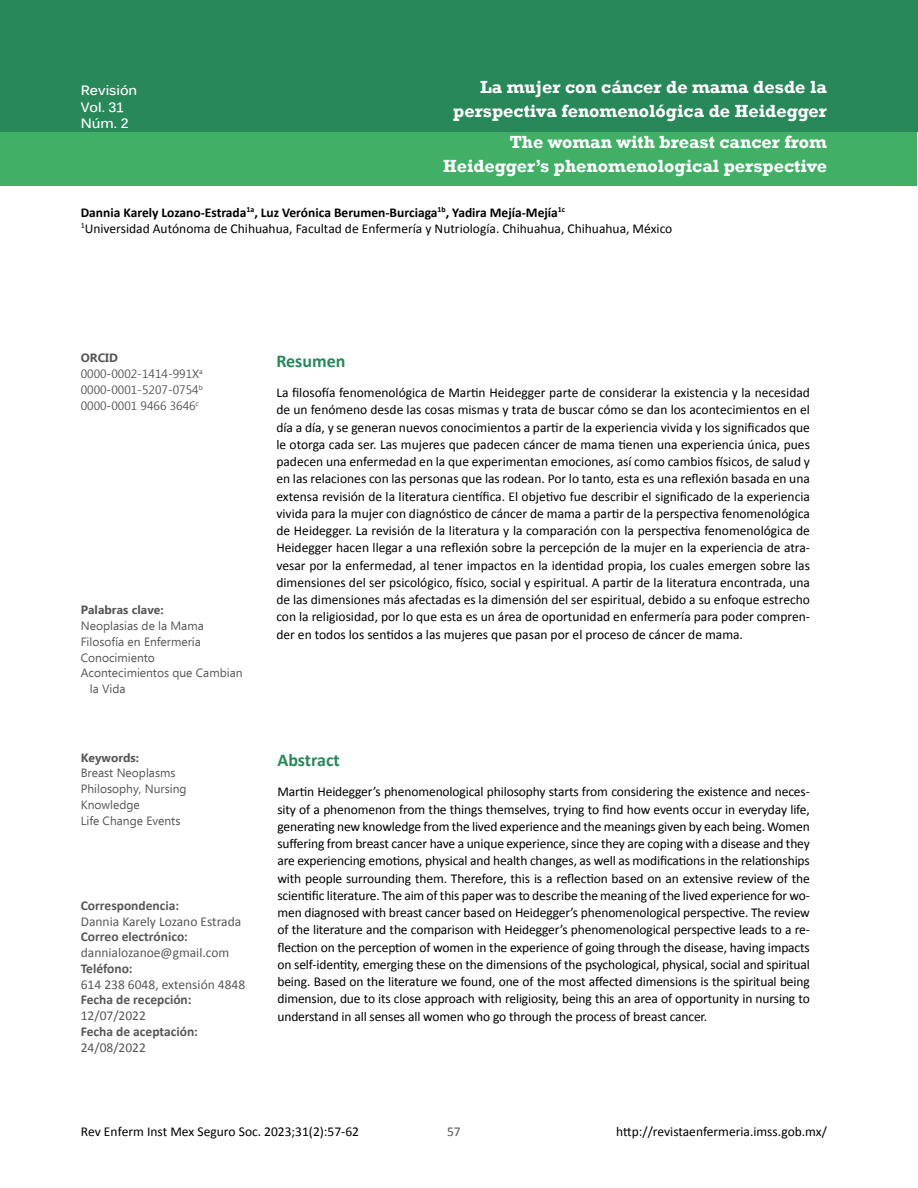
<style>
.page{position:relative;width:918px;height:1188px;background:#fff}
.page>*{position:absolute;margin:0;border:0;box-sizing:border-box;transform-origin:0 0}
.t1{font:700 18px/24px "Rockwell";color:#fff;text-align:right}
.t2{font:700 18px "Calibri";color:#29885a}
.t3{font:13.5px/17.2px "Calibri";color:#000;text-align:justify}
.t4{font:13.5px "Calibri";color:#575756}
.t5{font:700 13.5px "Calibri";color:#575756}
.t6{font:700 13.5px/16.2px "Kalinga";color:#fff}
.t7{font:12px/15.8px "Ebrima";color:#575756}
.t8{font:700 12px "Ebrima";color:#575756}
.s1{font-weight:700}
</style>
<div class="page">
<div style="left:0;top:0;width:918px;height:132px;background:#29885a"></div>
<div style="left:0;top:132px;width:917px;height:53px;background:#41af66"></div>
<p class="t6" style="left:81px;top:84px;width:58px">Revisión<br>Vol. 31<br>Núm. 2</p>
<h1 class="t1" style="left:453px;top:75px;width:375px">La mujer con cáncer de mama desde la perspectiva fenomenológica de Heidegger</h1>
<h1 class="t1" style="left:443px;top:130px;width:385px">The woman with breast cancer from<br>Heidegger’s phenomenological perspective</h1>
<p class="t3" style="left:81px;top:205px;width:593px;line-height:15.8px"><span class="s1">Dannia Karely Lozano-Estrada</span><sup>1a</sup><span class="s1">, Luz Verónica Berumen-Burciaga</span><sup>1b</sup><span class="s1">, Yadira Mejía-Mejía</span><sup>1c<br></sup><sup>1</sup>Universidad Autónoma de Chihuahua, Facultad de Enfermería y Nutriología. Chihuahua, Chihuahua, México</p>
<p class="t7" style="left:81px;top:351px;width:124px"><span class="s1">ORCID<br></span>0000-0002-1414-991X<sup>a<br></sup>0000-0001-5207-0754<sup>b<br></sup>0000-0001 9466 3646<sup>c</sup></p>
<p class="t8" style="left:81px;top:601px;width:84px">Palabras clave:</p>
<p class="t7" style="left:81px;top:619px;width:125px">Neoplasias de la Mama</p>
<p class="t7" style="left:81px;top:635px;width:122px">Filosofía en Enfermería</p>
<p class="t7" style="left:81px;top:650px;width:76px">Conocimiento</p>
<p class="t7" style="left:81px;top:666px;width:163px">Acontecimientos que Cambian</p>
<p class="t7" style="left:90px;top:682px;width:37px">la Vida</p>
<p class="t8" style="left:81px;top:748px;width:60px">Keywords:</p>
<p class="t7" style="left:81px;top:766px;width:107px">Breast Neoplasms<br>Philosophy, Nursing<br>Knowledge<br>Life Change Events</p>
<p class="t5" style="left:81px;top:897px;width:100px">Correspondencia:</p>
<p class="t4" style="left:81px;top:913px;width:162px">Dannia Karely Lozano Estrada</p>
<p class="t5" style="left:81px;top:928px;width:109px">Correo electrónico:</p>
<p class="t4" style="left:81px;top:944px;width:150px">dannialozanoe@gmail.com</p>
<p class="t5" style="left:81px;top:960px;width:53px">Teléfono:</p>
<p class="t4" style="left:81px;top:976px;width:166px">614 238 6048, extensión 4848</p>
<p class="t5" style="left:81px;top:991px;width:112px">Fecha de recepción:</p>
<p class="t4" style="left:81px;top:1007px;width:67px">12/07/2022</p>
<p class="t5" style="left:81px;top:1023px;width:119px">Fecha de aceptación:</p>
<p class="t4" style="left:81px;top:1039px;width:67px">24/08/2022</p>
<h1 class="t2" style="left:276px;top:350px;width:71px">Resumen</h1>
<p class="t3" style="left:276px;top:384px;width:535px">La filosofía fenomenológica de Martin Heidegger parte de considerar la existencia y la necesidad de un fenómeno desde las cosas mismas y trata de buscar cómo se dan los acontecimientos en el día a día, y se generan nuevos conocimientos a partir de la experiencia vivida y los significados que le otorga cada ser. Las mujeres que padecen cáncer de mama tienen una experiencia única, pues padecen una enfermedad en la que experimentan emociones, así como cambios físicos, de salud y en las relaciones con las personas que las rodean. Por lo tanto, esta es una reflexión basada en una extensa revisión de la literatura científica. El objetivo fue describir el significado de la experiencia vivida para la mujer con diagnóstico de cáncer de mama a partir de la perspectiva fenomenológica de Heidegger. La revisión de la literatura y la comparación con la perspectiva fenomenológica de Heidegger hacen llegar a una reflexión sobre la percepción de la mujer en la experiencia de atra&shy;vesar por la enfermedad, al tener impactos en la identidad propia, los cuales emergen sobre las dimensiones del ser psicológico, físico, social y espiritual. A partir de la literatura encontrada, una de las dimensiones más afectadas es la dimensión del ser espiritual, debido a su enfoque estrecho con la religiosidad, por lo que esta es un área de oportunidad en enfermería para poder compren&shy;der en todos los sentidos a las mujeres que pasan por el proceso de cáncer de mama.</p>
<h1 class="t2" style="left:277px;top:749px;width:64px">Abstract</h1>
<p class="t3" style="left:277px;top:783px;width:534px">Martin Heidegger’s phenomenological philosophy starts from considering the existence and neces&shy;sity of a phenomenon from the things themselves, trying to find how events occur in everyday life, generating new knowledge from the lived experience and the meanings given by each being. Women suffering from breast cancer have a unique experience, since they are coping with a disease and they are experiencing emotions, physical and health changes, as well as modifications in the relationships with people surrounding them. Therefore, this is a reflection based on an extensive review of the scientific literature. The aim of this paper was to describe the meaning of the lived experience for wo&shy;men diagnosed with breast cancer based on Heidegger’s phenomenological perspective. The review of the literature and the comparison with Heidegger’s phenomenological perspective leads to a re&shy;flection on the perception of women in the experience of going through the disease, having impacts on self-identity, emerging these on the dimensions of the psychological, physical, social and spiritual being. Based on the literature we found, one of the most affected dimensions is the spiritual being dimension, due to its close approach with religiosity, being this an area of opportunity in nursing to understand in all senses all women who go through the process of breast cancer.</p>
<p class="t3" style="left:81px;top:1123px;width:280px">Rev Enferm Inst Mex Seguro Soc. 2023;31(2):57-62</p>
<p class="t4" style="left:447px;top:1123px;width:15px">57</p>
<p class="t3" style="left:616px;top:1123px;width:212px">http://revistaenfermeria.imss.gob.mx/</p>
</div>
